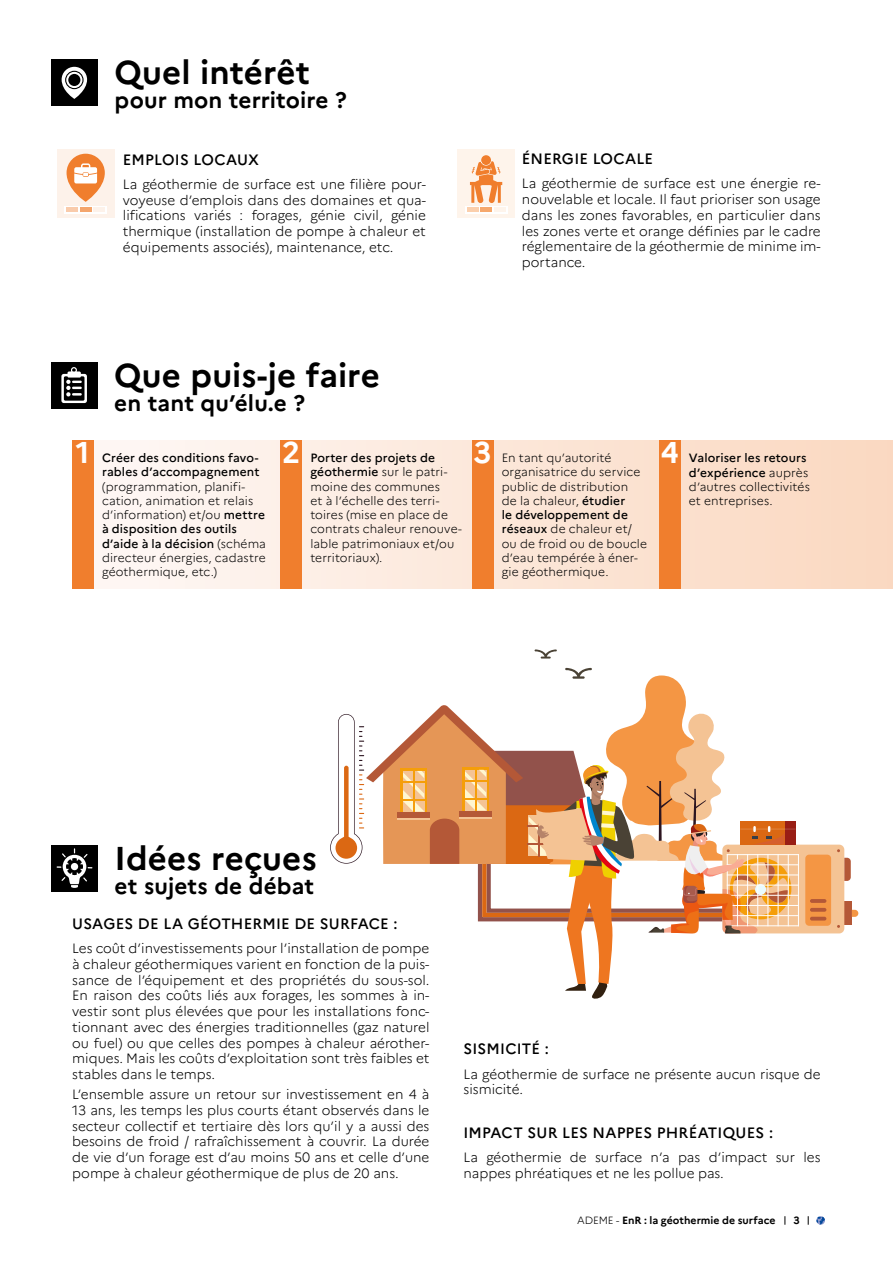
<style>
.page{position:relative;width:893px;height:1263px;background:#fff}
.page>*{position:absolute;margin:0;border:0;box-sizing:border-box;transform-origin:0 0}
.ADM_Titres_01_H2{font:700 33px "Marianne";letter-spacing:.005em;color:#000}
.ADM_Numérotation_Agi{font:700 30px "Marianne";color:#fff}
.ADM_Titres_01_H2-2{font:700 22.5px "Marianne";letter-spacing:.005em;color:#000}
.ADM_Titres_02_H3{font:500 15px "Marianne";letter-spacing:.01em;color:#000}
.ADM_Texte_Justif_9{font:300 13.5px/15.8px "Marianne";color:#000;text-align:justify}
.ADM_Texte_AAG_8{font:300 12px/14.2px "Marianne";letter-spacing:.005em;color:#000}
.t1{font:700 10.5px "Marianne";letter-spacing:.005em;color:#000}
.s1{font-weight:500}
.s2{font-weight:300}
</style>
<div class="page">
<svg style="left:816px;top:1216px;width:9px;height:9px"></svg>
<div style="left:51px;top:362px;width:47px;height:47px;background:#000"></div>
<svg style="left:61px;top:367px;width:26px;height:36px"></svg>
<svg style="left:94px;top:440px;width:799px;height:149px;background:#fbe7d9"></svg>
<div style="left:72px;top:440px;width:22px;height:149px;background:#f07e2d"></div>
<div style="left:281px;top:440px;width:21px;height:149px;background:#f07e2d"></div>
<div style="left:472px;top:440px;width:21px;height:149px;background:#f07e2d"></div>
<div style="left:659px;top:440px;width:21px;height:149px;background:#f07e2d"></div>
<div style="left:51px;top:60px;width:47px;height:46px;background:#000"></div>
<svg style="left:62px;top:67px;width:25px;height:32px"></svg>
<svg style="left:65px;top:71px;width:19px;height:18px"></svg>
<div style="left:66px;top:72px;width:16px;height:16px;border:2px solid #fff;border-radius:50%"></div>
<div style="left:57px;top:149px;width:58px;height:69px;background:#fdf2ea"></div>
<svg style="left:67px;top:154px;width:38px;height:48px"></svg>
<svg style="left:72px;top:160px;width:28px;height:27px"></svg>
<svg style="left:74px;top:163px;width:23px;height:20px"></svg>
<div style="left:64px;top:206px;width:43px;height:8px;background:#fff"></div>
<div style="left:66px;top:207px;width:12px;height:5px;background:#f9cbab"></div>
<div style="left:93px;top:207px;width:12px;height:5px;background:#fdf2ea"></div>
<div style="left:80px;top:207px;width:12px;height:5px;background:#f4a56c"></div>
<div style="left:51px;top:845px;width:47px;height:47px;background:#000"></div>
<svg style="left:57px;top:848px;width:35px;height:40px"></svg>
<svg style="left:534px;top:649px;width:23px;height:9px"></svg>
<div style="left:844px;top:902px;width:8px;height:23px;background:#b45837"></div>
<div style="left:722px;top:845px;width:122px;height:88px;background:#f4c394;border-radius:5px"></div>
<hr style="left:727px;top:854px;width:72px;height:1px;background:#fff">
<hr style="left:727px;top:864px;width:72px;height:1px;background:#fff">
<hr style="left:727px;top:874px;width:72px;height:1px;background:#fff">
<hr style="left:727px;top:885px;width:72px;height:1px;background:#fff">
<hr style="left:727px;top:895px;width:72px;height:1px;background:#fff">
<hr style="left:727px;top:905px;width:72px;height:1px;background:#fff">
<hr style="left:727px;top:915px;width:72px;height:1px;background:#fff">
<hr style="left:727px;top:925px;width:72px;height:1px;background:#fff">
<hr style="left:798px;top:854px;width:1px;height:72px;background:#fff">
<div style="left:805px;top:855px;width:26px;height:71px;background:#f49644;border-radius:4px"></div>
<hr style="left:810px;top:899px;width:16px;height:4px;background:#b45837;border-radius:2px">
<svg style="left:810px;top:908px;width:16px;height:4px"></svg>
<hr style="left:810px;top:917px;width:16px;height:3px;background:#b45837;border-radius:2px">
<svg style="left:844px;top:858px;width:7px;height:23px"></svg>
<svg style="left:852px;top:910px;width:6px;height:7px"></svg>
<div style="left:751px;top:821px;width:45px;height:23px;background:#991e15"></div>
<hr style="left:740px;top:829px;width:56px;height:1px;background:#fff">
<svg style="left:330px;top:668px;width:459px;height:331px"></svg>
<div style="left:457px;top:149px;width:58px;height:69px;background:#fef4eb"></div>
<div style="left:465px;top:206px;width:42px;height:7px;background:#fff"></div>
<div style="left:467px;top:207px;width:12px;height:5px;background:#fbcfac"></div>
<div style="left:494px;top:207px;width:12px;height:5px;background:#fef4eb"></div>
<div style="left:480px;top:207px;width:12px;height:5px;background:#f6a86c"></div>
<svg style="left:470px;top:155px;width:32px;height:48px"></svg>
<h2 class="ADM_Titres_01_H2" style="left:115px;top:52px;width:197px">Quel intérêt</h2>
<h2 class="ADM_Titres_01_H2-2" style="left:115px;top:87px;width:234px">pour mon territoire ?</h2>
<h3 class="ADM_Titres_02_H3" style="left:123px;top:150px;width:138px">EMPLOIS LOCAUX</h3>
<p class="ADM_Texte_Justif_9" style="left:123px;top:176px;width:305px">La géothermie de surface est une filière pour&shy;voyeuse d’emplois dans des domaines et qua&shy;lifications variés : forages, génie civil, génie thermique (installation de pompe à chaleur et équipements associés), maintenance, etc.</p>
<h3 class="ADM_Titres_02_H3" style="left:522px;top:150px;width:133px">ÉNERGIE LOCALE</h3>
<p class="ADM_Texte_Justif_9" style="left:522px;top:176px;width:300px">La géothermie de surface est une énergie re&shy;nouvelable et locale. Il faut prioriser son usage dans les zones favorables, en particulier dans les zones verte et orange définies par le cadre réglementaire de la géothermie de minime im&shy;portance.</p>
<h2 class="ADM_Titres_01_H2" style="left:114px;top:355px;width:267px">Que puis-je faire</h2>
<h2 class="ADM_Titres_01_H2-2" style="left:114px;top:389px;width:192px">en tant qu’élu.e ?</h2>
<p class="ADM_Texte_AAG_8" style="left:102px;top:451px;width:165px"><span class="s1">Créer des conditions favo&shy;rables d’accompagnement </span>(programmation, planifi&shy;cation, animation et relais d’information) et/ou <span class="s1">mettre à disposition des outils d’aide à la décision</span> (schéma directeur énergies, cadastre géothermique, etc.)</p>
<p class="ADM_Texte_AAG_8" style="left:310px;top:451px;width:153px"><span class="s1">Porter des projets de géothermie</span> sur le patri&shy;moine des communes<br>et à l’échelle des terri&shy;toires (mise en place de contrats chaleur renouve&shy;lable patrimoniaux et/ou territoriaux).</p>
<p class="ADM_Texte_AAG_8" style="left:502px;top:451px;width:147px">En tant qu’autorité organisatrice du service public de distribution<br>de la chaleur, <span class="s1">étudier<br>le développement de réseaux</span> de chaleur et/ ou de froid ou de boucle d’eau tempérée à éner&shy;gie géothermique.</p>
<p class="ADM_Texte_AAG_8" style="left:689px;top:451px;width:123px"><span class="s1">Valoriser les retours d’expérience</span> auprès d’autres collectivités et entreprises.</p>
<p class="ADM_Numérotation_Agi" style="left:76px;top:434px;width:15px">1</p>
<p class="ADM_Numérotation_Agi" style="left:282px;top:434px;width:19px">2</p>
<p class="ADM_Numérotation_Agi" style="left:474px;top:434px;width:19px">3</p>
<p class="ADM_Numérotation_Agi" style="left:661px;top:434px;width:19px">4</p>
<h2 class="ADM_Titres_01_H2" style="left:115px;top:838px;width:204px">Idées reçues</h2>
<h2 class="ADM_Titres_01_H2-2" style="left:115px;top:872px;width:201px">et sujets de débat</h2>
<h3 class="ADM_Titres_02_H3" style="left:72px;top:914px;width:327px">USAGES DE LA GÉOTHERMIE DE SURFACE :</h3>
<p class="ADM_Texte_Justif_9" style="left:72px;top:940px;width:359px">Les coût d’investissements pour l’installation de pompe à chaleur géothermiques varient en fonction de la puis&shy;sance de l’équipement et des propriétés du sous-sol.<br>En raison des coûts liés aux forages, les sommes à in&shy;vestir sont plus élevées que pour les installations fonc&shy;tionnant avec des énergies traditionnelles (gaz naturel ou fuel) ou que celles des pompes à chaleur aérother&shy;miques. Mais les coûts d’exploitation sont très faibles et stables dans le temps.</p>
<p class="ADM_Texte_Justif_9" style="left:72px;top:1086px;width:359px">L’ensemble assure un retour sur investissement en 4 à 13 ans, les temps les plus courts étant observés dans le secteur collectif et tertiaire dès lors qu’il y a aussi des besoins de froid / rafraîchissement à couvrir. La durée de vie d’un forage est d’au moins 50 ans et celle d’une pompe à chaleur géothermique de plus de 20 ans.</p>
<h3 class="ADM_Titres_02_H3" style="left:463px;top:1040px;width:87px">SISMICITÉ :</h3>
<p class="ADM_Texte_Justif_9" style="left:463px;top:1066px;width:359px">La géothermie de surface ne présente aucun risque de sismicité.</p>
<h3 class="ADM_Titres_02_H3" style="left:463px;top:1123px;width:311px">IMPACT SUR LES NAPPES PHRÉATIQUES :</h3>
<p class="ADM_Texte_Justif_9" style="left:463px;top:1149px;width:359px">La géothermie de surface n’a pas d’impact sur les nappes phréatiques et ne les pollue pas.</p>
<p class="t1" style="left:577px;top:1214px;width:200px"><span class="s2">ADEME -</span> EnR : la géothermie de surface</p>
<p class="t1" style="left:793px;top:1214px;width:8px">3</p>
</div>
